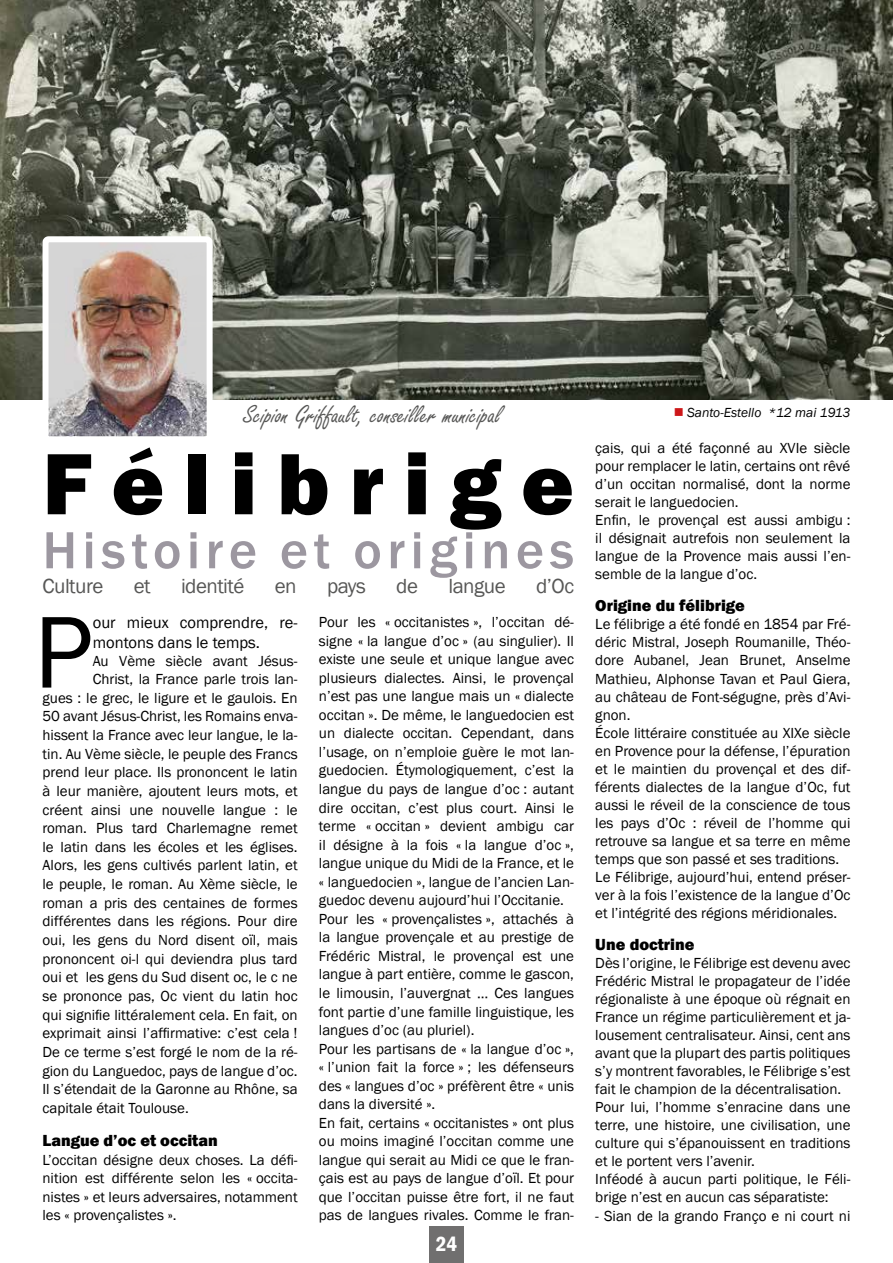
<style>
.page{position:relative;width:893px;height:1263px;background:#fff}
.page>*{position:absolute;margin:0;border:0;box-sizing:border-box;transform-origin:0 0}
.t1{font:105.6px "Franklin Gothic";color:#000}
.t2{font:800 90px "Franklin Gothic";letter-spacing:.22em;color:#000}
.t3{font:500 54px "Franklin Gothic";letter-spacing:.1em;color:#9c97a0}
.t4{font:27px "Freestyle Script";color:#575756}
.t5{font:21px "Franklin Gothic";letter-spacing:-.025em;color:#575756}
.t6{font:600 condensed 21px "Franklin Gothic";color:#fff}
.t7{font:800 16.5px "Franklin Gothic";color:#000}
.t8{font:16.5px/19.8px "Franklin Gothic";color:#000}
.t9{font:15px/18px "Franklin Gothic";color:#000}
.t10{font:italic 13.5px "Franklin Gothic";color:#000}
</style>
<div class="page">
<img style="left:0;top:0;width:893px;height:399px">
<img style="left:50px;top:243px;width:156px;height:192px">
<div style="left:43px;top:236px;width:170px;height:206px;border:6px solid #fff;border-radius:3px"></div>
<div style="left:429px;top:1226px;width:34px;height:37px;background:#706f6f"></div>
<h3 class="t4" style="left:243px;top:400px;width:259px">Scipion Griffault, conseiller municipal</h3>
<h2 class="t2" style="left:43px;top:426px;width:533px">Félibrige</h2>
<h3 class="t3" style="left:43px;top:517px;width:533px">Histoire et origines</h3>
<h3 class="t5" style="left:43px;top:573px;width:62px">Culture</h3>
<h3 class="t5" style="left:134px;top:573px;width:18px">et</h3>
<h3 class="t5" style="left:181px;top:573px;width:65px">identité</h3>
<h3 class="t5" style="left:275px;top:573px;width:23px">en</h3>
<h3 class="t5" style="left:327px;top:573px;width:40px">pays</h3>
<h3 class="t5" style="left:396px;top:573px;width:23px">de</h3>
<h3 class="t5" style="left:448px;top:573px;width:59px">langue</h3>
<h3 class="t5" style="left:536px;top:573px;width:40px">d’Oc</h3>
<h1 class="t1" style="left:34px;top:587px;width:61px">P</h1>
<p class="t8" style="left:93px;top:613px;width:206px">our mieux comprendre, re&shy;montons dans le temps.</p>
<p class="t9" style="left:319px;top:613px;width:257px;line-height:18.6px">Pour les « occitanistes », l’occitan dé&shy;signe « la langue d’oc » (au singulier). Il existe une seule et unique langue avec plusieurs dialectes. Ainsi, le provençal n’est pas une langue mais un « dialecte occitan ». De même, le languedocien est un dialecte occitan. Cependant, dans l’usage, on n’emploie guère le mot lan&shy;guedocien. Étymologiquement, c’est la langue du pays de langue d’oc : autant dire occitan, c’est plus court. Ainsi le terme « occitan » devient ambigu car il désigne à la fois « la langue d’oc », langue unique du Midi de la France, et le « languedocien », langue de l’ancien Lan&shy;guedoc devenu aujourd’hui l’Occitanie.<br>Pour les « provençalistes », attachés à la langue provençale et au prestige de Frédéric Mistral, le provençal est une langue à part entière, comme le gascon, le limousin, l’auvergnat … Ces langues font partie d’une famille linguistique, les langues d’oc (au pluriel).<br>Pour les partisans de « la langue d’oc », « l’union fait la force » ; les défenseurs des « langues d’oc » préfèrent être « unis dans la diversité ».<br>En fait, certains « occitanistes » ont plus ou moins imaginé l’occitan comme une langue qui serait au Midi ce que le fran&shy;çais est au pays de langue d’oïl. Et pour que l’occitan puisse être fort, il ne faut pas de langues rivales. Comme le fran-</p>
<p class="t9" style="left:93px;top:652px;width:206px">Au Vème siècle avant Jésus-</p>
<p class="t9" style="left:93px;top:670px;width:206px">Christ, la France parle trois lan-</p>
<p class="t9" style="left:43px;top:689px;width:257px">gues : le grec, le ligure et le gaulois. En</p>
<p class="t9" style="left:43px;top:708px;width:257px">50 avant Jésus-Christ, les Romains enva-</p>
<p class="t9" style="left:43px;top:726px;width:257px">hissent la France avec leur langue, le la-</p>
<p class="t9" style="left:43px;top:745px;width:257px">tin. Au Vème siècle, le peuple des Francs</p>
<p class="t9" style="left:43px;top:763px;width:257px">prend leur place. Ils prononcent le latin</p>
<p class="t9" style="left:43px;top:782px;width:257px">à leur manière, ajoutent leurs mots, et</p>
<p class="t9" style="left:43px;top:801px;width:257px">créent ainsi une nouvelle langue : le</p>
<p class="t9" style="left:43px;top:819px;width:257px">roman. Plus tard Charlemagne remet</p>
<p class="t9" style="left:43px;top:838px;width:257px">le latin dans les écoles et les églises.</p>
<p class="t9" style="left:43px;top:857px;width:257px">Alors, les gens cultivés parlent latin, et</p>
<p class="t9" style="left:43px;top:875px;width:257px">le peuple, le roman. Au Xème siècle, le</p>
<p class="t9" style="left:43px;top:894px;width:257px">roman a pris des centaines de formes</p>
<p class="t9" style="left:43px;top:913px;width:257px">différentes dans les régions. Pour dire</p>
<p class="t9" style="left:43px;top:931px;width:257px">oui, les gens du Nord disent oïl, mais</p>
<p class="t9" style="left:43px;top:950px;width:257px">prononcent oi-l qui deviendra plus tard</p>
<p class="t9" style="left:43px;top:969px;width:257px">oui et les gens du Sud disent oc, le c ne</p>
<p class="t9" style="left:43px;top:987px;width:257px">se prononce pas, Oc vient du latin hoc</p>
<p class="t9" style="left:43px;top:1006px;width:257px">qui signifie littéralement cela. En fait, on</p>
<p class="t9" style="left:43px;top:1024px;width:257px">exprimait ainsi l’affirmative: c’est cela !</p>
<p class="t9" style="left:43px;top:1043px;width:257px">De ce terme s’est forgé le nom de la ré-</p>
<p class="t9" style="left:43px;top:1062px;width:257px">gion du Languedoc, pays de langue d’oc.</p>
<p class="t9" style="left:43px;top:1080px;width:257px">Il s’étendait de la Garonne au Rhône, sa</p>
<p class="t9" style="left:43px;top:1099px;width:148px">capitale était Toulouse.</p>
<p class="t7" style="left:43px;top:1130px;width:177px">Langue d’oc et occitan</p>
<p class="t9" style="left:43px;top:1150px;width:257px;line-height:18.6px;text-align:justify">L’occitan désigne deux choses. La défi&shy;nition est différente selon les « occita&shy;nistes » et leurs adversaires, notamment les « provençalistes ».</p>
<h3 class="t6" style="left:436px;top:1229px;width:23px">24</h3>
<p class="t10" style="left:687px;top:404px;width:165px">Santo-Estello *12 mai 1913</p>
<p class="t9" style="left:595px;top:439px;width:257px">çais, qui a été façonné au XVIe siècle pour remplacer le latin, certains ont rêvé d’un occitan normalisé, dont la norme serait le languedocien.<br>Enfin, le provençal est aussi ambigu : il désignait autrefois non seulement la langue de la Provence mais aussi l’en&shy;semble de la langue d’oc.</p>
<p class="t7" style="left:595px;top:595px;width:151px">Origine du félibrige</p>
<p class="t9" style="left:595px;top:616px;width:257px">Le félibrige a été fondé en 1854 par Fré&shy;déric Mistral, Joseph Roumanille, Théo&shy;dore Aubanel, Jean Brunet, Anselme Mathieu, Alphonse Tavan et Paul Giera, au château de Font-ségugne, près d’Avi&shy;gnon.<br>École littéraire constituée au XIXe siècle en Provence pour la défense, l’épuration et le maintien du provençal et des dif&shy;férents dialectes de la langue d’Oc, fut aussi le réveil de la conscience de tous les pays d’Oc : réveil de l’homme qui retrouve sa langue et sa terre en même temps que son passé et ses traditions.<br>Le Félibrige, aujourd’hui, entend préser&shy;ver à la fois l’existence de la langue d’Oc et l’intégrité des régions méridionales.</p>
<p class="t7" style="left:595px;top:934px;width:101px">Une doctrine</p>
<p class="t9" style="left:595px;top:954px;width:257px">Dès l’origine, le Félibrige est devenu avec Frédéric Mistral le propagateur de l’idée régionaliste à une époque où régnait en France un régime particulièrement et ja&shy;lousement centralisateur. Ainsi, cent ans avant que la plupart des partis politiques s’y montrent favorables, le Félibrige s’est fait le champion de la décentralisation.<br>Pour lui, l’homme s’enracine dans une terre, une histoire, une civilisation, une culture qui s’épanouissent en traditions et le portent vers l’avenir.<br>Inféodé à aucun parti politique, le Féli&shy;brige n’est en aucun cas séparatiste:</p>
<p class="t9" style="left:595px;top:1207px;width:257px">- Sian de la grando Franço e ni court ni</p>
</div>
